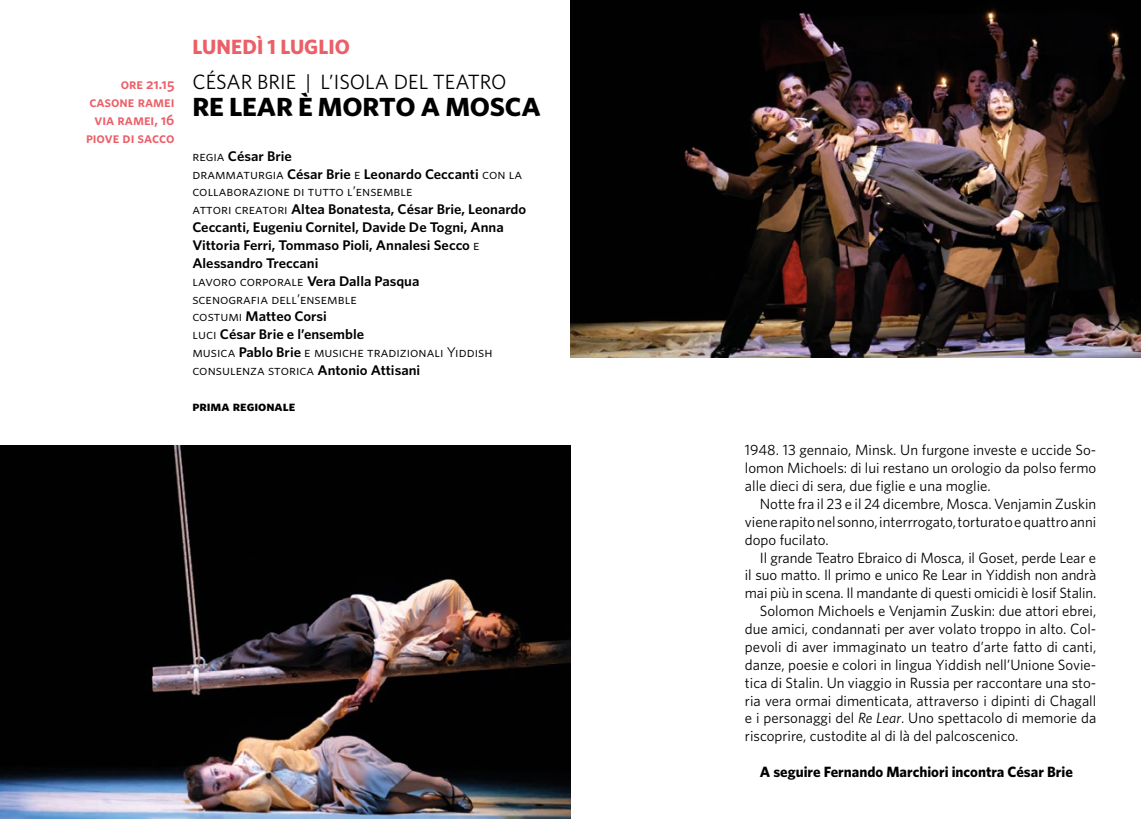
<style>
.page{position:relative;width:1141px;height:819px;background:#fff}
.page>*{position:absolute;margin:0;border:0;box-sizing:border-box;transform-origin:0 0}
.t1{font:26.25px "Whitney HTF Bold SC";letter-spacing:-.01em;color:#000;scale:1.05 1}
.t2{font:20.65px "Whitney HTF";color:#000}
.t3{font:700 20.65px "Whitney HTF";letter-spacing:.005em;color:#ec5f68}
.t4{font:14.88px/17.8px "Whitney HTF";color:#000;text-align:justify}
.t5{font:14.88px/17.8px "Whitney HTF Semi Bold SC";color:#ec5f68;text-align:right}
.t6{font:700 14.88px "Whitney HTF";color:#000}
.t7{font:600 14px/17.8px "Whitney HTF";color:#000;scale:1.05 1}
.t8{font:14px/17.8px "Whitney HTF Book SC";color:#000;scale:1.05 1}
.t9{font:14px "Whitney HTF Bold SC";color:#000;scale:1.05 1}
.s1{font-family:"Whitney HTF Book SC";font-weight:400}
.s2{font-family:"Whitney HTF";font-weight:600}
.s3{font-style:italic}
</style>
<div class="page">
<img style="left:0;top:446px;width:570px;height:373px">
<img style="left:570px;top:0;width:571px;height:358px">
<p class="t5" style="left:86px;top:75px;width:90px">ore 21.15 casone ramei via ramei, 16 piove di sacco</p>
<h2 class="t3" style="left:192px;top:34px;width:159px">LUNEDÌ 1 LUGLIO</h2>
<h2 class="t2" style="left:192px;top:70px;width:316px">CÉSAR BRIE | L’ISOLA DEL TEATRO</h2>
<h1 class="t1" style="left:192px;top:91px;width:333px">RE LEAR È MORTO A MOSCA</h1>
<p class="t7" style="left:192px;top:146px;width:316px"><span class="s1">regia</span> César Brie<br><span class="s1">drammaturgia</span> César Brie <span class="s1">e</span> Leonardo Ceccanti <span class="s1">con la</span></p>
<p class="t8" style="left:192px;top:182px;width:211px">collaborazione di tutto l’ensemble</p>
<p class="t7" style="left:192px;top:200px;width:320px"><span class="s1">attori creatori</span> Altea Bonatesta, César Brie, Leonardo Ceccanti, Eugeniu Cornitel, Davide De Togni, Anna Vittoria Ferri, Tommaso Pioli, Annalesi Secco <span class="s1">e </span>Alessandro Treccani</p>
<p class="t8" style="left:192px;top:272px;width:218px">lavoro corporale <span class="s2">Vera Dalla Pasqua </span>scenografia dell’ensemble</p>
<p class="t7" style="left:192px;top:307px;width:165px"><span class="s1">costumi</span> Matteo Corsi<br><span class="s1">luci</span> César Brie e l’ensemble</p>
<p class="t8" style="left:192px;top:343px;width:287px">musica <span class="s2">Pablo Brie</span> e musiche tradizionali Yiddish consulenza storica <span class="s2">Antonio Attisani</span></p>
<p class="t9" style="left:192px;top:397px;width:100px">prima regionale</p>
<p class="t4" style="left:745px;top:441px;width:353px">1948. 13 gennaio, Minsk. Un furgone investe e uccide So&shy;lomon Michoels: di lui restano un orologio da polso fermo alle dieci di sera, due figlie e una moglie.</p>
<p class="t4" style="left:745px;top:494px;width:353px;text-indent:15px">Notte fra il 23 e il 24 dicembre, Mosca. Venjamin Zuskin viene rapito nel sonno, interrrogato, torturato e quattro anni dopo fucilato.</p>
<p class="t4" style="left:760px;top:548px;width:338px">Il grande Teatro Ebraico di Mosca, il Goset, perde Lear e</p>
<p class="t4" style="left:745px;top:566px;width:353px">il suo matto. Il primo e unico Re Lear in Yiddish non andrà</p>
<p class="t4" style="left:745px;top:584px;width:353px">mai più in scena. Il mandante di questi omicidi è Iosif Stalin.</p>
<p class="t4" style="left:760px;top:601px;width:338px">Solomon Michoels e Venjamin Zuskin: due attori ebrei,</p>
<p class="t4" style="left:745px;top:619px;width:353px">due amici, condannati per aver volato troppo in alto. Col-</p>
<p class="t4" style="left:745px;top:637px;width:353px">pevoli di aver immaginato un teatro d’arte fatto di canti,</p>
<p class="t4" style="left:745px;top:655px;width:353px">danze, poesie e colori in lingua Yiddish nell’Unione Sovie-</p>
<p class="t4" style="left:745px;top:673px;width:353px">tica di Stalin. Un viaggio in Russia per raccontare una sto-</p>
<p class="t4" style="left:745px;top:691px;width:353px">ria vera ormai dimenticata, attraverso i dipinti di Chagall</p>
<p class="t4" style="left:745px;top:709px;width:353px">e i personaggi del <span class="s3">Re Lear</span>. Uno spettacolo di memorie da</p>
<p class="t4" style="left:745px;top:726px;width:275px">riscoprire, custodite al di là del palcoscenico.</p>
<p class="t6" style="left:760px;top:762px;width:315px">A seguire Fernando Marchiori incontra César Brie</p>
</div>
